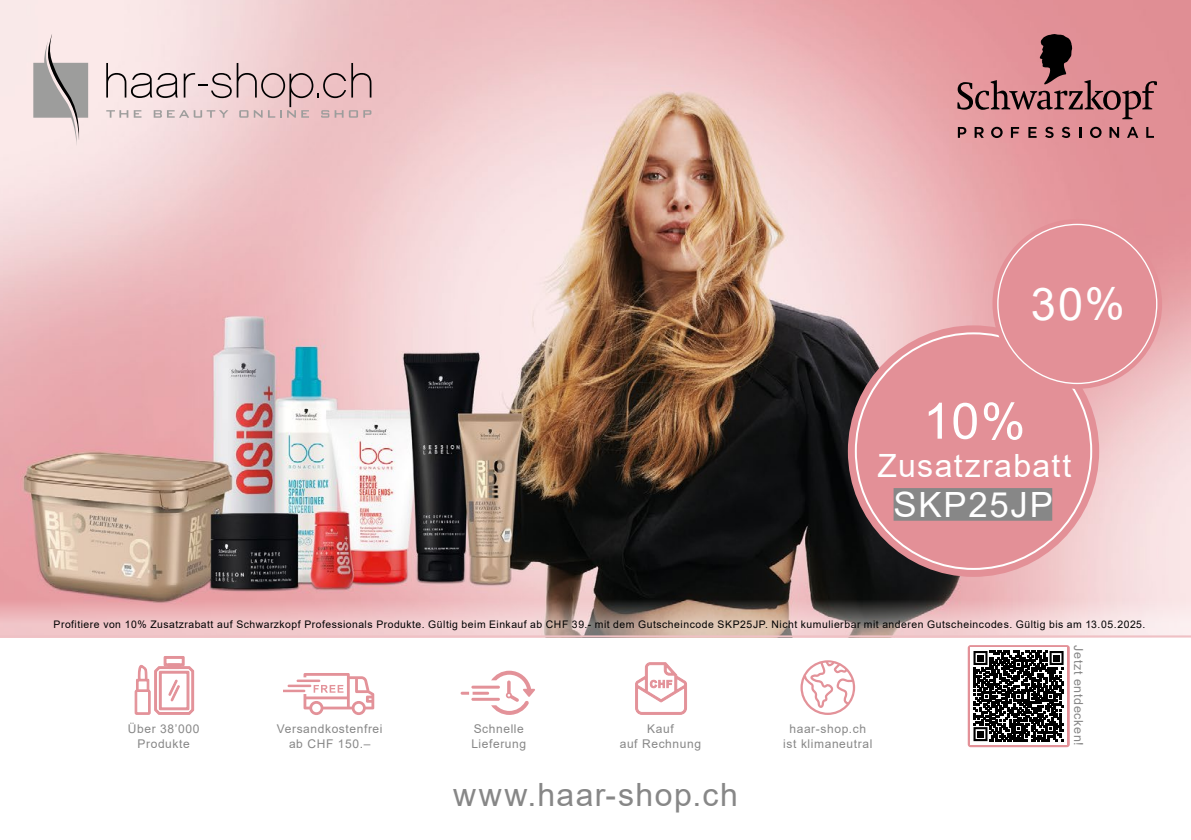
<style>
.page{position:relative;width:1191px;height:840px;background:#fff}
.page>*{position:absolute;margin:0;border:0;box-sizing:border-box;transform-origin:0 0}
.t1{font:50px "Arial";color:#fff}
.t2{font:45px "Arial";color:#fff}
.t3{font:34.8px "Arial";letter-spacing:.05em;color:#fff}
.t4{font:32px "Arial";letter-spacing:.045em;color:#878787}
.t5{font:32px "Arial";letter-spacing:.04em;color:#fff}
.t6{font:12.4px "Arial";letter-spacing:.05em;color:#878787}
.t7{font:12px/14.4px "Arial";letter-spacing:.05em;color:#878787;text-align:center}
.t8{font:10.4px "Arial";letter-spacing:.05em;color:#000}
</style>
<div class="page">
<img style="left:0;top:0;width:1191px;height:584px">
<svg style="left:957px;top:34px;width:200px;height:85px;background:#c07c81"></svg>
<svg style="left:958px;top:127px;width:8px;height:11px"></svg>
<svg style="left:974px;top:127px;width:9px;height:11px"></svg>
<svg style="left:991px;top:127px;width:11px;height:11px"></svg>
<svg style="left:1011px;top:127px;width:8px;height:11px"></svg>
<svg style="left:1028px;top:127px;width:8px;height:11px"></svg>
<svg style="left:1045px;top:127px;width:8px;height:11px"></svg>
<svg style="left:1061px;top:127px;width:9px;height:11px"></svg>
<svg style="left:1079px;top:127px;width:2px;height:11px"></svg>
<svg style="left:1090px;top:127px;width:11px;height:11px"></svg>
<svg style="left:1109px;top:127px;width:10px;height:11px"></svg>
<svg style="left:1127px;top:127px;width:11px;height:11px"></svg>
<svg style="left:1146px;top:127px;width:8px;height:11px"></svg>
<svg style="left:33px;top:34px;width:55px;height:112px;background:#c8bebe"></svg>
<svg style="left:106px;top:63px;width:265px;height:55px;background:#d9bec0"></svg>
<svg style="left:0;top:584px;width:1191px;height:53px;background:#c5a2a1"></svg>
<svg style="left:134px;top:656px;width:61px;height:58px"></svg>
<svg style="left:283px;top:673px;width:91px;height:41px"></svg>
<svg style="left:460px;top:670px;width:75px;height:44px"></svg>
<svg style="left:635px;top:662px;width:52px;height:52px"></svg>
<svg style="left:800px;top:660px;width:55px;height:54px"></svg>
<div style="left:967px;top:644px;width:102px;height:102px;border:3px solid #e39198"></div>
<svg style="left:970px;top:647px;width:96px;height:97px"></svg>
<svg style="left:973px;top:650px;width:90px;height:90px;background:#2a2a2a"></svg>
<div style="left:848px;top:325px;width:251px;height:251px;background:#e39097;border-radius:50%"></div>
<div style="left:992px;top:219px;width:170px;height:169px;background:#e39097;border-radius:50%"></div>
<div style="left:893px;top:488px;width:159px;height:32px;background:#878787"></div>
<h2 class="t2" style="left:1030px;top:273px;width:96px">30%</h2>
<h1 class="t1" style="left:923px;top:386px;width:104px">10%</h1>
<h3 class="t5" style="left:877px;top:443px;width:195px">Zusatzrabatt</h3>
<h3 class="t3" style="left:893px;top:481px;width:161px">SKP25JP</h3>
<p class="t8" style="left:54px;top:616px;width:1093px">Profitiere von 10% Zusatzrabatt auf Schwarzkopf Professionals Produkte. Gültig beim Einkauf ab CHF 39.- mit dem Gutscheincode SKP25JP. Nicht kumulierbar mit anderen Gutscheincodes. Gültig bis am 13.05.2025.</p>
<p class="t7" style="left:128px;top:721px;width:73px">Über 38’000<br>Produkte</p>
<p class="t7" style="left:277px;top:721px;width:107px">Versandkostenfrei ab CHF 150.–</p>
<p class="t7" style="left:471px;top:721px;width:56px;text-align:left">Schnelle<br>Lieferung</p>
<p class="t7" style="left:620px;top:721px;width:83px">Kauf<br>auf Rechnung</p>
<p class="t7" style="left:783px;top:721px;width:91px">haar-shop.ch ist klimaneutral</p>
<h3 class="t4" style="left:453px;top:772px;width:286px">www.haar-shop.ch</h3>
<p class="t6" style="left:1087px;top:644px;width:102px;rotate:90deg">Jetzt entdecken!</p>
</div>
